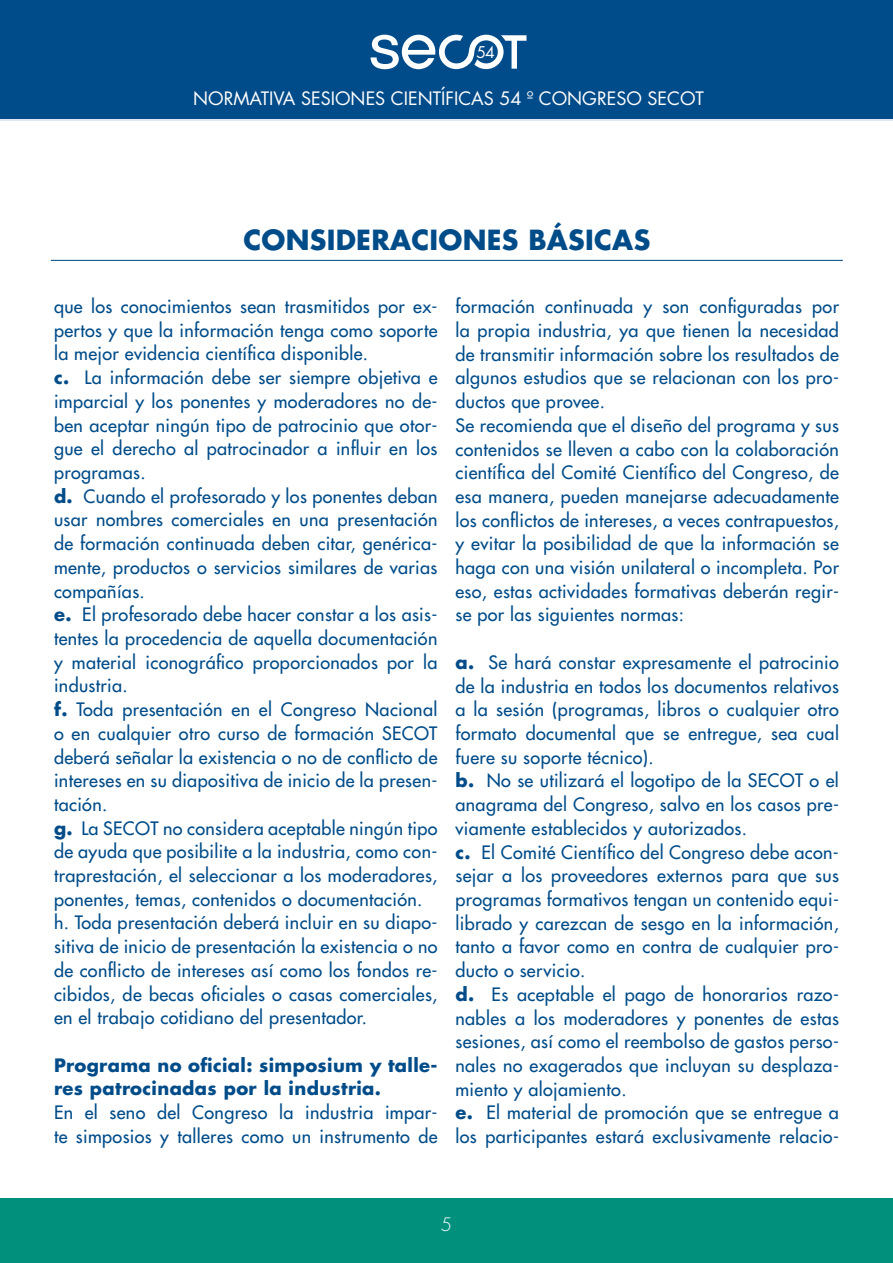
<style>
.page{position:relative;width:893px;height:1263px;background:#fff}
.page>*{position:absolute;margin:0;border:0;box-sizing:border-box;transform-origin:0 0}
.t1{font:700 27px "Futura Std";letter-spacing:.01em;color:#004c89}
.t2{font:700 27px "Futura";color:#004b89}
.t3{font:19.35px/26.8px "Futura";color:#004b89}
.t4{font:700 19.35px "Futura";color:#004b89}
.t5{font:500 18px/23.7px "Futura Std";letter-spacing:.02em;color:#004c89}
.t6{font:700 18px/23.7px "Futura Std";letter-spacing:.02em;color:#004c89}
.t7{font:18px "Futura";color:#fff}
.t8{font:300 18px "Futura Std";color:#fff}
.t9{font:15.75px "Futura";color:#fff}
.s1{font-weight:700}
</style>
<div class="page">
<div style="left:0;top:0;width:892px;height:119px;background:#004b89"></div>
<svg style="left:371px;top:35px;width:155px;height:34px"></svg>
<hr style="left:0;top:1199px;width:1px;height:64px;background:#01907c">
<div style="left:1px;top:1199px;width:892px;height:64px;background:#01907c"></div>
<hr style="left:51px;top:260px;width:792px;height:1px;background:#004c89">
<p class="t9" style="left:476px;top:41px;width:20px">54</p>
<p class="t7" style="left:193px;top:86px;width:512px">NORMATIVA SESIONES CIENTÍFICAS 54 º CONGRESO SECOT</p>
<h1 class="t2" style="left:402px;top:220px;width:96px">ÍNDICE</h1>
<h1 class="t1" style="left:243px;top:222px;width:408px">CONSIDERACIONES BÁSICAS</h1>
<p class="t5" style="left:455px;top:295px;width:385px">formación continuada y son configuradas por la propia industria, ya que tienen la necesidad de transmitir información sobre los resultados de algunos estudios que se relacionan con los pro&shy;ductos que provee.<br>Se recomienda que el diseño del programa y sus contenidos se lleven a cabo con la colaboración científica del Comité Científico del Congreso, de esa manera, pueden manejarse adecuadamente los conflictos de intereses, a veces contrapuestos, y evitar la posibilidad de que la información se haga con una visión unilateral o incompleta. Por eso, estas actividades formativas deberán regir&shy;se por las siguientes normas:</p>
<p class="t5" style="left:455px;top:650px;width:385px"><span class="s1">a.</span> Se hará constar expresamente el patrocinio de la industria en todos los documentos relativos a la sesión (programas, libros o cualquier otro formato documental que se entregue, sea cual fuere su soporte técnico).<br><span class="s1">b.</span> No se utilizará el logotipo de la SECOT o el anagrama del Congreso, salvo en los casos pre&shy;viamente establecidos y autorizados.<br><span class="s1">c.</span> El Comité Científico del Congreso debe acon&shy;sejar a los proveedores externos para que sus programas formativos tengan un contenido equi&shy;librado y carezcan de sesgo en la información, tanto a favor como en contra de cualquier pro&shy;ducto o servicio.<br><span class="s1">d.</span> Es aceptable el pago de honorarios razo&shy;nables a los moderadores y ponentes de estas sesiones, así como el reembolso de gastos perso&shy;nales no exagerados que incluyan su desplaza&shy;miento y alojamiento.<br><span class="s1">e.</span> El material de promoción que se entregue a los participantes estará exclusivamente relacio-</p>
<p class="t5" style="left:54px;top:295px;width:385px">que los conocimientos sean trasmitidos por ex&shy;pertos y que la información tenga como soporte la mejor evidencia científica disponible.<br><span class="s1">c.</span> La información debe ser siempre objetiva e imparcial y los ponentes y moderadores no de&shy;ben aceptar ningún tipo de patrocinio que otor&shy;gue el derecho al patrocinador a influir en los programas.<br><span class="s1">d.</span> Cuando el profesorado y los ponentes deban usar nombres comerciales en una presentación de formación continuada deben citar, genérica&shy;mente, productos o servicios similares de varias compañías.<br><span class="s1">e.</span> El profesorado debe hacer constar a los asis&shy;tentes la procedencia de aquella documentación y material iconográfico proporcionados por la industria.<br><span class="s1">f.</span> Toda presentación en el Congreso Nacional o en cualquier otro curso de formación SECOT deberá señalar la existencia o no de conflicto de intereses en su diapositiva de inicio de la presen&shy;tación.<br><span class="s1">g.</span> La SECOT no considera aceptable ningún tipo de ayuda que posibilite a la industria, como con&shy;traprestación, el seleccionar a los moderadores, ponentes, temas, contenidos o documentación. h. Toda presentación deberá incluir en su diapo&shy;sitiva de inicio de presentación la existencia o no de conflicto de intereses así como los fondos re&shy;cibidos, de becas oficiales o casas comerciales, en el trabajo cotidiano del presentador.</p>
<p class="t6" style="left:54px;top:1053px;width:385px">Programa no oficial: simposium y talle&shy;res patrocinadas por la industria.</p>
<p class="t5" style="left:54px;top:1101px;width:385px">En el seno del Congreso la industria impar&shy;te simposios y talleres como un instrumento de</p>
<p class="t3" style="left:128px;top:338px;width:267px">CONSIDERACIONES BÁSICAS</p>
<p class="t4" style="left:759px;top:338px;width:15px">4</p>
<p class="t3" style="left:128px;top:407px;width:384px">CÓDIGO SOBRE FINANCIACIÓN<br>Y RELACIONES EXTERNAS DEL CONGRESO</p>
<p class="t4" style="left:759px;top:434px;width:15px">7</p>
<p class="t3" style="left:128px;top:503px;width:484px">ANEXO NORMATIVA PONENTES CONGRESOS SECOT</p>
<p class="t4" style="left:759px;top:503px;width:15px">9</p>
<p class="t4" style="left:749px;top:572px;width:28px">10</p>
<p class="t3" style="left:128px;top:641px;width:249px">DESARROLLO DE LA SESIÓN</p>
<p class="t4" style="left:750px;top:641px;width:28px">10</p>
<p class="t3" style="left:128px;top:710px;width:361px">TIPOS DE SESIONES CIENTÍFICAS SECOT</p>
<p class="t4" style="left:750px;top:710px;width:28px">11</p>
<p class="t7" style="left:444px;top:1202px;width:13px">3</p>
<p class="t8" style="left:441px;top:1213px;width:13px">5</p>
</div>
